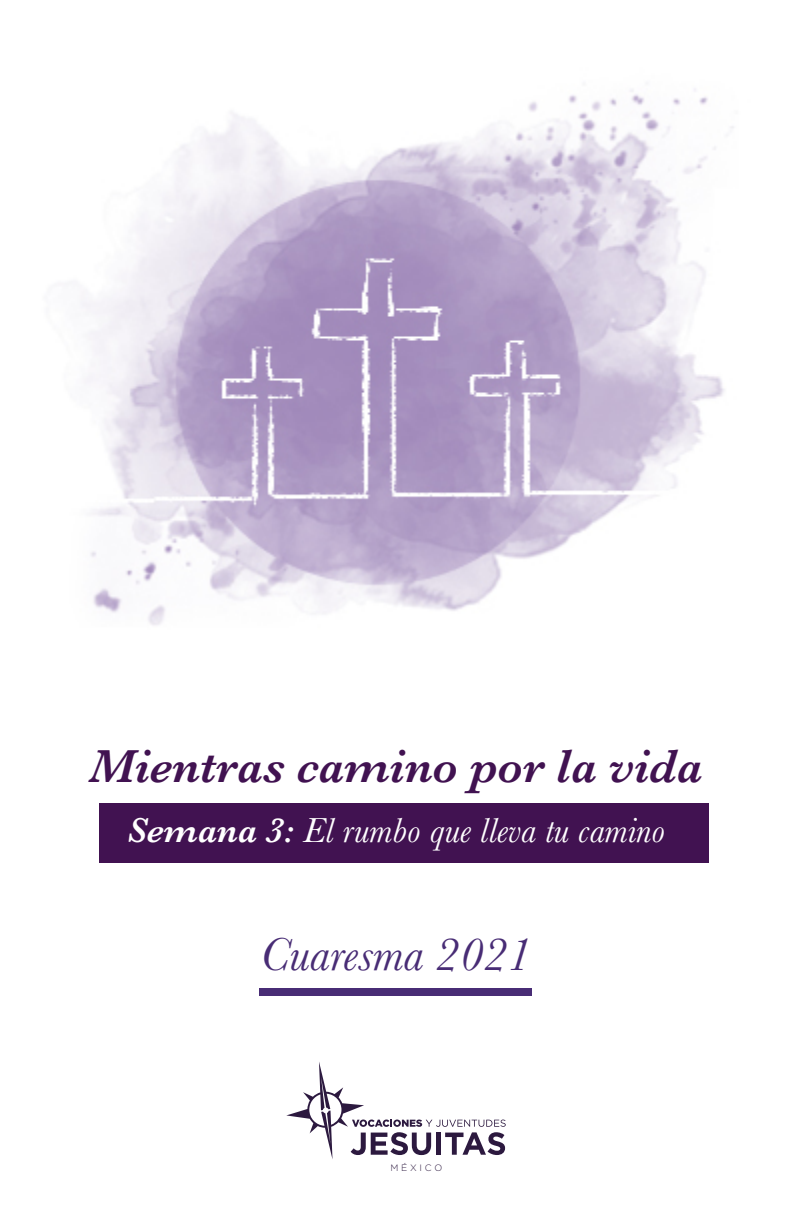
<style>
.page{position:relative;width:792px;height:1224px;background:#fff}
.page>*{position:absolute;margin:0;border:0;box-sizing:border-box;transform-origin:0 0}
.t1{font:italic 600 48px "Baskerville";color:#411251}
.t2{font:italic 48px "Baskerville";color:#482c75}
.t3{font:italic 36px "Baskerville";color:#fff}
.t4{font:300 9.2px "Gotham";color:#2c193f}
.s1{font-weight:600}
</style>
<div class="page">
<div style="left:99px;top:803px;width:610px;height:59px;background:#411251"></div>
<svg style="left:286px;top:1062px;width:220px;height:97px"></svg>
<img style="left:81px;top:89px;width:653px;height:537px">
<div style="left:260px;top:988px;width:272px;height:8px;background:#482c75"></div>
<h1 class="t1" style="left:90px;top:734px;width:615px">Mientras camino por la vida</h1>
<p class="t3" style="left:127px;top:807px;width:539px"><span class="s1">Semana 3:</span> El rumbo que lleva tu camino</p>
<h1 class="t2" style="left:260px;top:923px;width:273px">Cuaresma 2021</h1>
<p class="t4" style="left:390px;top:1162px;width:54px">M É X I C O</p>
</div>
